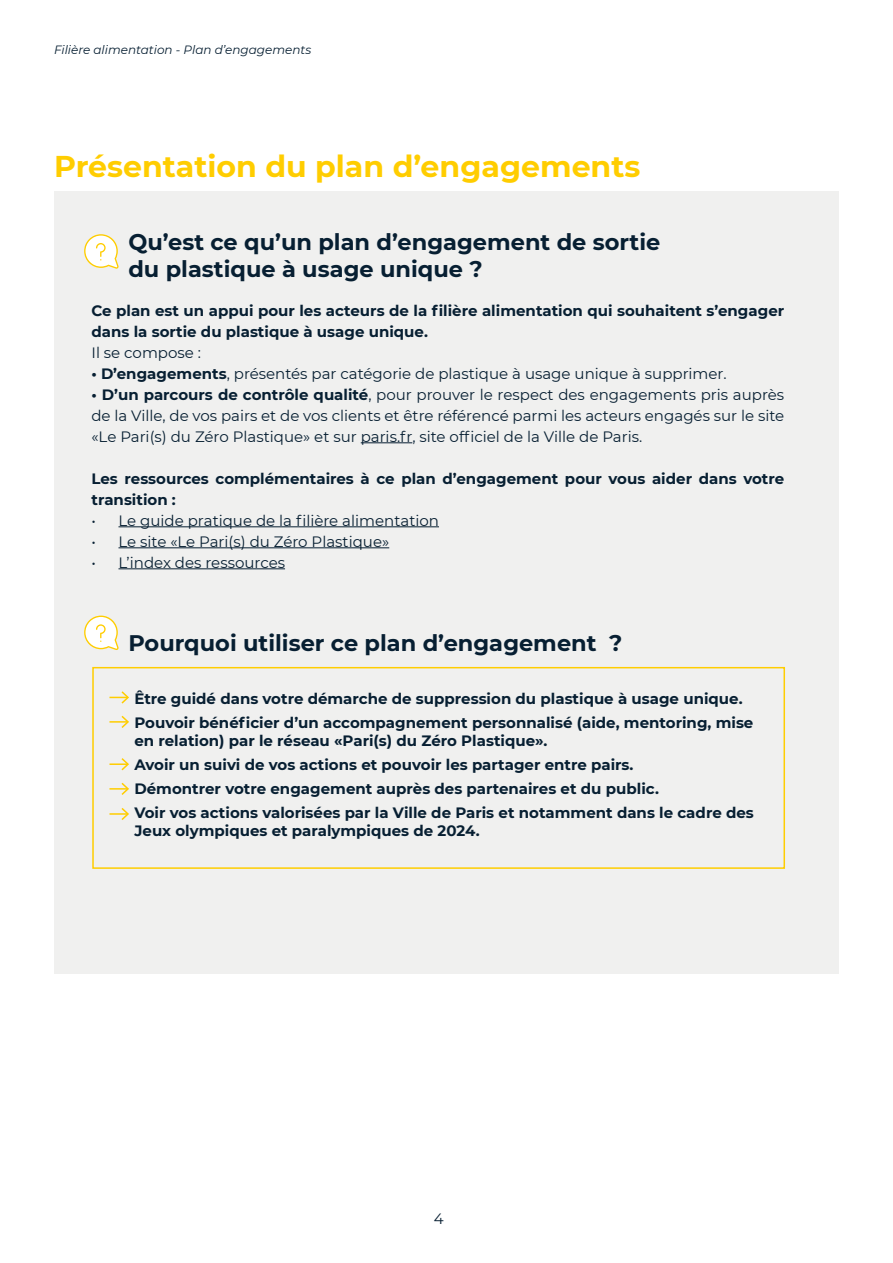
<style>
.page{position:relative;width:893px;height:1263px;background:#fff}
.page>*{position:absolute;margin:0;border:0;box-sizing:border-box;transform-origin:0 0}
.t1{font:700 30px "Montserrat";color:#ffcd00}
.t2{font:700 22.5px/27px "Montserrat";color:#071f32}
.t3{font:700 15px/24px "Montserrat";color:#071f32}
.t4{font:15px/21px "Montserrat";color:#071f32;text-align:justify}
.t5{font:italic 12px "Montserrat";color:#071f32}
.s1{font-weight:700}
</style>
<div class="page">
<div style="left:54px;top:191px;width:785px;height:783px;background:#f0f0ef"></div>
<svg style="left:84px;top:234px;width:35px;height:35px"></svg>
<svg style="left:84px;top:616px;width:35px;height:34px"></svg>
<hr style="left:361px;top:442px;width:51px;height:1px;background:#071f32">
<hr style="left:118px;top:526px;width:321px;height:1px;background:#071f32">
<hr style="left:118px;top:547px;width:271px;height:1px;background:#071f32">
<hr style="left:118px;top:568px;width:167px;height:1px;background:#071f32">
<svg style="left:109px;top:691px;width:20px;height:13px"></svg>
<svg style="left:109px;top:715px;width:20px;height:13px"></svg>
<svg style="left:109px;top:758px;width:20px;height:13px"></svg>
<svg style="left:109px;top:782px;width:20px;height:13px"></svg>
<svg style="left:109px;top:808px;width:20px;height:12px"></svg>
<div style="left:92px;top:667px;width:693px;height:202px;border:2px solid #ffcd00"></div>
<p class="t5" style="left:54px;top:41px;width:259px">Filière alimentation - Plan d’engagements</p>
<h1 class="t1" style="left:54px;top:145px;width:588px">Présentation du plan d’engagements</h1>
<h2 class="t2" style="left:128px;top:227px;width:533px">Qu’est ce qu’un plan d’engagement de sortie du plastique à usage unique ?</h2>
<p class="t3" style="left:91px;top:299px;width:694px;line-height:21px">Ce plan est un appui pour les acteurs de la filière alimentation qui souhaitent s’engager dans la sortie du plastique à usage unique.</p>
<p class="t4" style="left:91px;top:341px;width:111px">Il se compose :</p>
<p class="t4" style="left:91px;top:362px;width:637px"><span class="s1">• D’engagements</span>, présentés par catégorie de plastique à usage unique à supprimer.</p>
<p class="t4" style="left:91px;top:383px;width:694px"><span class="s1">• D’un parcours de contrôle qualité</span>, pour prouver le respect des engagements pris auprès de la Ville, de vos pairs et de vos clients et être référencé parmi les acteurs engagés sur le site «Le Pari(s) du Zéro Plastique» et sur paris.fr, site officiel de la Ville de Paris.</p>
<p class="t3" style="left:91px;top:467px;width:694px;line-height:21px">Les ressources complémentaires à ce plan d’engagement pour vous aider dans votre transition :</p>
<p class="t4" style="left:91px;top:509px;width:349px">• Le guide pratique de la filière alimentation</p>
<p class="t4" style="left:91px;top:530px;width:299px">• Le site «Le Pari(s) du Zéro Plastique»</p>
<p class="t4" style="left:91px;top:551px;width:195px">• L’index des ressources</p>
<h2 class="t2" style="left:128px;top:628px;width:496px">Pourquoi utiliser ce plan d’engagement ?</h2>
<p class="t3" style="left:134px;top:686px;width:620px">Être guidé dans votre démarche de suppression du plastique à usage unique.<br>Pouvoir bénéficier d’un accompagnement personnalisé (aide, mentoring, mise</p>
<p class="t3" style="left:134px;top:728px;width:621px">en relation) par le réseau «Pari(s) du Zéro Plastique».<br>Avoir un suivi de vos actions et pouvoir les partager entre pairs.<br>Démontrer votre engagement auprès des partenaires et du public.<br>Voir vos actions valorisées par la Ville de Paris et notamment dans le cadre des</p>
<p class="t3" style="left:134px;top:818px;width:347px">Jeux olympiques et paralympiques de 2024.</p>
<p class="t4" style="left:434px;top:1207px;width:11px">4</p>
</div>
